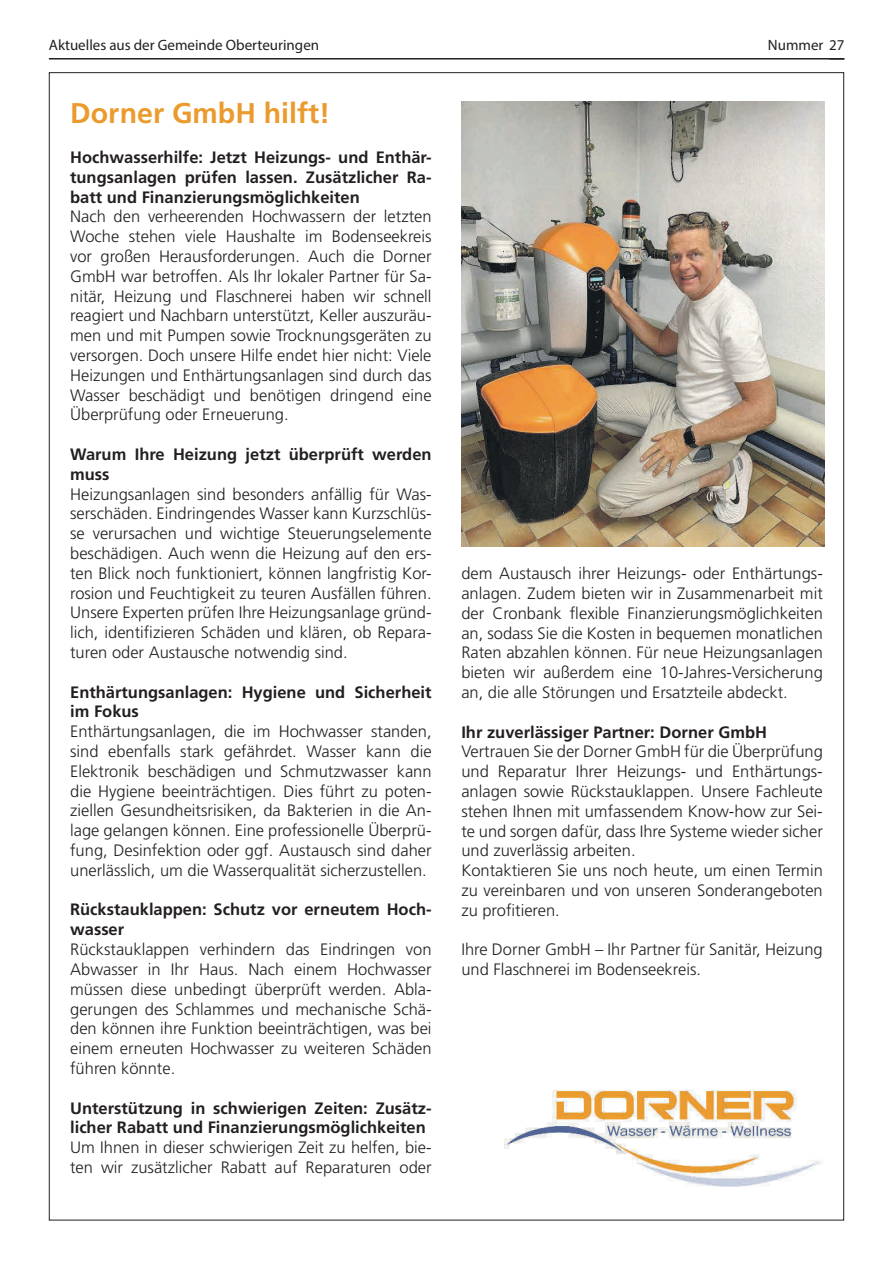
<style>
.page{position:relative;width:893px;height:1263px;background:#fff}
.page>*{position:absolute;margin:0;border:0;box-sizing:border-box;transform-origin:0 0}
.t1{font:700 28.5px "Frutiger";color:#eb9b2e}
.t2{font:300 16.5px/19.8px "Frutiger";color:#231f20;text-align:justify}
.t3{font:700 16.5px/19.8px "Frutiger";color:#231f20}
.t4{font:15px "Myriad Pro";color:#231f20}
</style>
<div class="page">
<hr style="left:49px;top:58px;width:795px;height:2px;background:#231f20">
<svg style="left:829px;top:59px;width:15px;height:1px"></svg>
<img style="left:461px;top:101px;width:363px;height:445px">
<img style="left:505px;top:1089px;width:316px;height:98px">
<p class="t4" style="left:49px;top:35px;width:272px">Aktuelles aus der Gemeinde Oberteuringen</p>
<p class="t4" style="left:768px;top:35px;width:78px">Nummer 27</p>
<h1 class="t1" style="left:70px;top:97px;width:262px">Dorner GmbH hilft!</h1>
<p class="t3" style="left:70px;top:147px;width:363px;text-align:justify">Hochwasserhilfe: Jetzt Heizungs- und Enthär&shy;tungsanlagen prüfen lassen. Zusätzlicher Ra&shy;batt und Finanzierungsmöglichkeiten</p>
<p class="t2" style="left:70px;top:207px;width:363px">Nach den verheerenden Hochwassern der letzten Woche stehen viele Haushalte im Bodenseekreis vor großen Herausforderungen. Auch die Dorner GmbH war betroffen. Als Ihr lokaler Partner für Sa&shy;nitär, Heizung und Flaschnerei haben wir schnell reagiert und Nachbarn unterstützt, Keller auszuräu&shy;men und mit Pumpen sowie Trocknungsgeräten zu versorgen. Doch unsere Hilfe endet hier nicht: Viele Heizungen und Enthärtungsanlagen sind durch das Wasser beschädigt und benötigen dringend eine Überprüfung oder Erneuerung.</p>
<p class="t3" style="left:70px;top:444px;width:363px">Warum Ihre Heizung jetzt überprüft werden muss</p>
<p class="t2" style="left:70px;top:484px;width:363px">Heizungsanlagen sind besonders anfällig für Was&shy;serschäden. Eindringendes Wasser kann Kurzschlüs&shy;se verursachen und wichtige Steuerungselemente beschädigen. Auch wenn die Heizung auf den ers&shy;ten Blick noch funktioniert, können langfristig Kor&shy;rosion und Feuchtigkeit zu teuren Ausfällen führen.<br>Unsere Experten prüfen Ihre Heizungsanlage gründ&shy;lich, identifizieren Schäden und klären, ob Repara&shy;turen oder Austausche notwendig sind.</p>
<p class="t3" style="left:70px;top:682px;width:363px">Enthärtungsanlagen: Hygiene und Sicherheit im Fokus</p>
<p class="t2" style="left:70px;top:722px;width:363px">Enthärtungsanlagen, die im Hochwasser standen, sind ebenfalls stark gefährdet. Wasser kann die Elektronik beschädigen und Schmutzwasser kann die Hygiene beeinträchtigen. Dies führt zu poten&shy;ziellen Gesundheitsrisiken, da Bakterien in die An&shy;lage gelangen können. Eine professionelle Überprü&shy;fung, Desinfektion oder ggf. Austausch sind daher unerlässlich, um die Wasserqualität sicherzustellen.</p>
<p class="t3" style="left:70px;top:900px;width:363px">Rückstauklappen: Schutz vor erneutem Hoch&shy;wasser</p>
<p class="t2" style="left:70px;top:939px;width:363px">Rückstauklappen verhindern das Eindringen von Abwasser in Ihr Haus. Nach einem Hochwasser müssen diese unbedingt überprüft werden. Abla&shy;gerungen des Schlammes und mechanische Schä&shy;den können ihre Funktion beeinträchtigen, was bei einem erneuten Hochwasser zu weiteren Schäden führen könnte.</p>
<p class="t3" style="left:70px;top:1098px;width:363px">Unterstützung in schwierigen Zeiten: Zusätz&shy;licher Rabatt und Finanzierungsmöglichkeiten</p>
<p class="t2" style="left:70px;top:1137px;width:363px">Um Ihnen in dieser schwierigen Zeit zu helfen, bie&shy;ten wir zusätzlicher Rabatt auf Reparaturen oder</p>
<p class="t2" style="left:461px;top:564px;width:363px">dem Austausch ihrer Heizungs- oder Enthärtungs&shy;anlagen. Zudem bieten wir in Zusammenarbeit mit der Cronbank flexible Finanzierungsmöglichkeiten an, sodass Sie die Kosten in bequemen monatlichen Raten abzahlen können. Für neue Heizungsanlagen bieten wir außerdem eine 10-Jahres-Versicherung an, die alle Störungen und Ersatzteile abdeckt.</p>
<p class="t3" style="left:461px;top:722px;width:307px">Ihr zuverlässiger Partner: Dorner GmbH</p>
<p class="t2" style="left:461px;top:742px;width:363px;text-align:left">Vertrauen Sie der Dorner GmbH für die Überprüfung und Reparatur Ihrer Heizungs- und Enthärtungs&shy;anlagen sowie Rückstauklappen. Unsere Fachleute stehen Ihnen mit umfassendem Know-how zur Sei&shy;te und sorgen dafür, dass Ihre Systeme wieder sicher und zuverlässig arbeiten.<br>Kontaktieren Sie uns noch heute, um einen Termin zu vereinbaren und von unseren Sonderangeboten zu profitieren.</p>
<p class="t2" style="left:461px;top:940px;width:363px">Ihre Dorner GmbH – Ihr Partner für Sanitär, Heizung und Flaschnerei im Bodenseekreis.</p>
</div>
